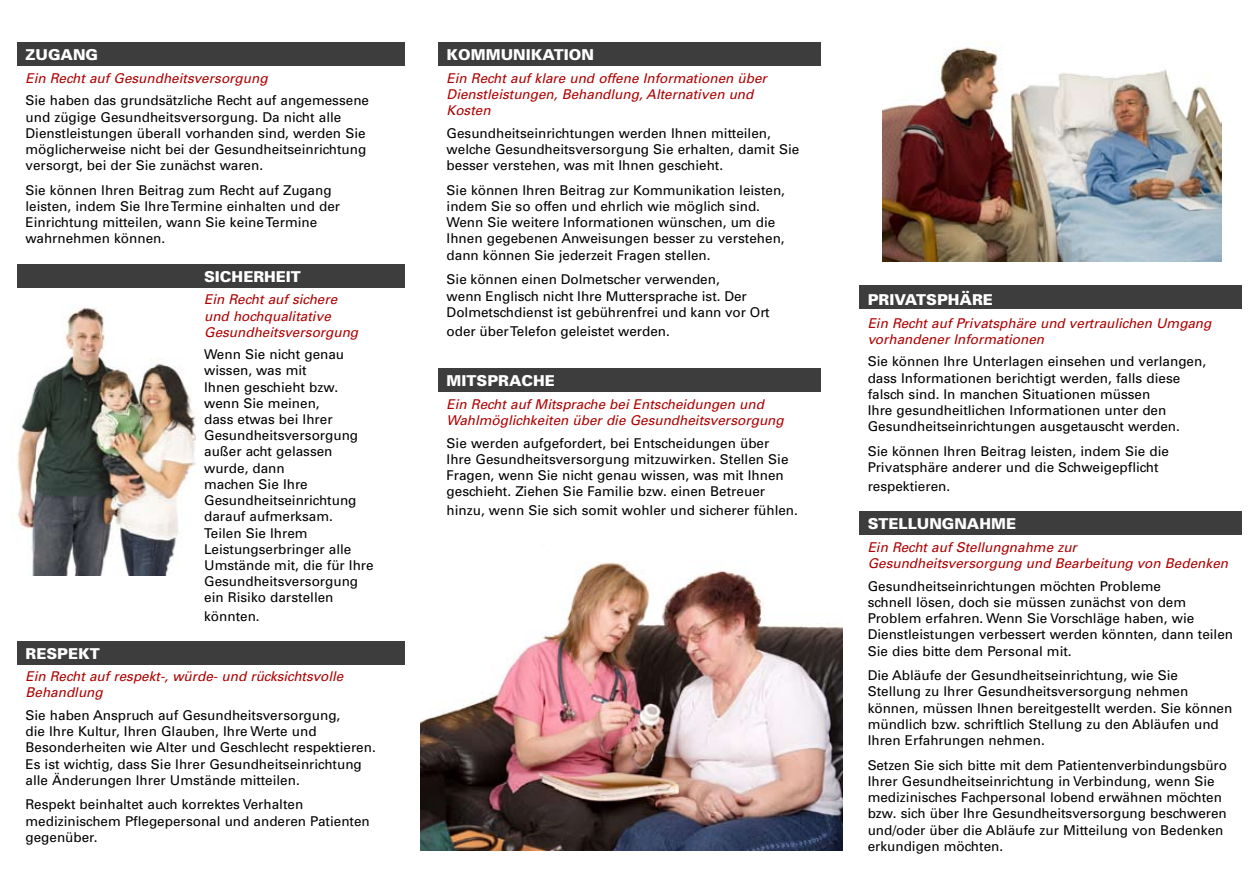
<style>
.page{position:relative;width:1259px;height:893px;background:#fff}
.page>*{position:absolute;margin:0;border:0;box-sizing:border-box;transform-origin:0 0}
.t1{font:900 15px "Univers";color:#fff}
.t2{font:13.5px/16.2px "Univers";color:#000}
.t3{font:italic 13.5px/16.2px "Univers";color:#ae0000}
</style>
<div class="page">
<div style="left:17px;top:43px;width:387px;height:23px;background:#3d3d3d"></div>
<div style="left:17px;top:265px;width:387px;height:23px;background:#3d3d3d"></div>
<div style="left:17px;top:641px;width:387px;height:24px;background:#3d3d3d"></div>
<div style="left:438px;top:43px;width:383px;height:23px;background:#3d3d3d"></div>
<div style="left:438px;top:368px;width:383px;height:24px;background:#3d3d3d"></div>
<div style="left:859px;top:285px;width:383px;height:24px;background:#3d3d3d"></div>
<div style="left:859px;top:511px;width:383px;height:24px;background:#3d3d3d"></div>
<img style="left:420px;top:562px;width:422px;height:288px">
<img style="left:17px;top:307px;width:180px;height:269px">
<div style="left:196px;top:426px;width:214px;height:35px;background:#fff"></div>
<img style="left:882px;top:47px;width:339px;height:215px">
<p class="t1" style="left:26px;top:46px;width:74px">ZUGANG</p>
<p class="t3" style="left:26px;top:70px;width:243px">Ein Recht auf Gesundheitsversorgung</p>
<p class="t2" style="left:26px;top:93px;width:345px">Sie haben das grundsätzliche Recht auf angemessene und zügige Gesundheitsversorgung. Da nicht alle Dienstleistungen überall vorhanden sind, werden Sie möglicherweise nicht bei der Gesundheitseinrichtung versorgt, bei der Sie zunächst waren.</p>
<p class="t2" style="left:26px;top:182px;width:316px">Sie können Ihren Beitrag zum Recht auf Zugang leisten, indem Sie Ihre Termine einhalten und der Einrichtung mitteilen, wann Sie keine Termine wahrnehmen können.</p>
<p class="t1" style="left:204px;top:267px;width:98px">SICHERHEIT</p>
<p class="t3" style="left:204px;top:291px;width:156px">Ein Recht auf sichere und hochqualitative<br>Gesundheitsversorgung</p>
<p class="t2" style="left:204px;top:346px;width:171px">Wenn Sie nicht genau wissen, was mit<br>Ihnen geschieht bzw. wenn Sie meinen,<br>dass etwas bei Ihrer<br>Gesundheitsversorgung außer acht gelassen wurde, dann<br>machen Sie Ihre<br>Gesundheitseinrichtung darauf aufmerksam.<br>Teilen Sie Ihrem<br>Leistungserbringer alle<br>Umstände mit, die für Ihre<br>Gesundheitsversorgung ein Risiko darstellen</p>
<p class="t2" style="left:204px;top:608px;width:57px">könnten.</p>
<p class="t1" style="left:26px;top:644px;width:76px">RESPEKT</p>
<p class="t3" style="left:26px;top:668px;width:319px">Ein Recht auf respekt-, würde- und rücksichtsvolle<br>Behandlung</p>
<p class="t2" style="left:26px;top:707px;width:352px">Sie haben Anspruch auf Gesundheitsversorgung,<br>die Ihre Kultur, Ihren Glauben, Ihre Werte und Besonderheiten wie Alter und Geschlecht respektieren.<br>Es ist wichtig, dass Sie Ihrer Gesundheitseinrichtung alle Änderungen Ihrer Umstände mitteilen.</p>
<p class="t2" style="left:26px;top:797px;width:346px">Respekt beinhaltet auch korrektes Verhalten medizinischem Pflegepersonal und anderen Patienten gegenüber.</p>
<p class="t1" style="left:446px;top:46px;width:149px">KOMMUNIKATION</p>
<p class="t3" style="left:446px;top:70px;width:322px">Ein Recht auf klare und offene Informationen über<br>Dienstleistungen, Behandlung, Alternativen und<br>Kosten</p>
<p class="t2" style="left:446px;top:125px;width:354px">Gesundheitseinrichtungen werden Ihnen mitteilen, welche Gesundheitsversorgung Sie erhalten, damit Sie besser verstehen, was mit Ihnen geschieht.</p>
<p class="t2" style="left:446px;top:182px;width:340px">Sie können Ihren Beitrag zur Kommunikation leisten, indem Sie so offen und ehrlich wie möglich sind.<br>Wenn Sie weitere Informationen wünschen, um die Ihnen gegebenen Anweisungen besser zu verstehen, dann können Sie jederzeit Fragen stellen.</p>
<p class="t2" style="left:446px;top:272px;width:325px">Sie können einen Dolmetscher verwenden,<br>wenn Englisch nicht Ihre Muttersprache ist. Der<br>Dolmetschdienst ist gebührenfrei und kann vor Ort</p>
<p class="t2" style="left:446px;top:323px;width:225px">oder über Telefon geleistet werden.</p>
<p class="t1" style="left:446px;top:372px;width:110px">MITSPRACHE</p>
<p class="t3" style="left:446px;top:396px;width:339px">Ein Recht auf Mitsprache bei Entscheidungen und<br>Wahlmöglichkeiten über die Gesundheitsversorgung</p>
<p class="t2" style="left:446px;top:435px;width:343px">Sie werden aufgefordert, bei Entscheidungen über Ihre Gesundheitsversorgung mitzuwirken. Stellen Sie Fragen, wenn Sie nicht genau wissen, was mit Ihnen geschieht. Ziehen Sie Familie bzw. einen Betreuer</p>
<p class="t2" style="left:446px;top:502px;width:353px">hinzu, wenn Sie sich somit wohler und sicherer fühlen.</p>
<p class="t1" style="left:867px;top:290px;width:127px">PRIVATSPHÄRE</p>
<p class="t3" style="left:867px;top:315px;width:345px">Ein Recht auf Privatsphäre und vertraulichen Umgang vorhandener Informationen</p>
<p class="t2" style="left:867px;top:354px;width:340px">Sie können Ihre Unterlagen einsehen und verlangen, dass Informationen berichtigt werden, falls diese falsch sind. In manchen Situationen müssen<br>Ihre gesundheitlichen Informationen unter den Gesundheitseinrichtungen ausgetauscht werden.</p>
<p class="t2" style="left:867px;top:443px;width:303px">Sie können Ihren Beitrag leisten, indem Sie die<br>Privatsphäre anderer und die Schweigepflicht</p>
<p class="t2" style="left:867px;top:478px;width:84px">respektieren.</p>
<p class="t1" style="left:867px;top:515px;width:150px">STELLUNGNAHME</p>
<p class="t3" style="left:867px;top:539px;width:362px">Ein Recht auf Stellungnahme zur<br>Gesundheitsversorgung und Bearbeitung von Bedenken</p>
<p class="t2" style="left:867px;top:578px;width:367px">Gesundheitseinrichtungen möchten Probleme<br>schnell lösen, doch sie müssen zunächst von dem Problem erfahren. Wenn Sie Vorschläge haben, wie Dienstleistungen verbessert werden könnten, dann teilen Sie dies bitte dem Personal mit.</p>
<p class="t2" style="left:867px;top:667px;width:366px">Die Abläufe der Gesundheitseinrichtung, wie Sie Stellung zu Ihrer Gesundheitsversorgung nehmen können, müssen Ihnen bereitgestellt werden. Sie können mündlich bzw. schriftlich Stellung zu den Abläufen und Ihren Erfahrungen nehmen.</p>
<p class="t2" style="left:867px;top:757px;width:361px">Setzen Sie sich bitte mit dem Patientenverbindungsbüro Ihrer Gesundheitseinrichtung in Verbindung, wenn Sie medizinisches Fachpersonal lobend erwähnen möchten bzw. sich über Ihre Gesundheitsversorgung beschweren und/oder über die Abläufe zur Mitteilung von Bedenken erkundigen möchten.</p>
</div>
